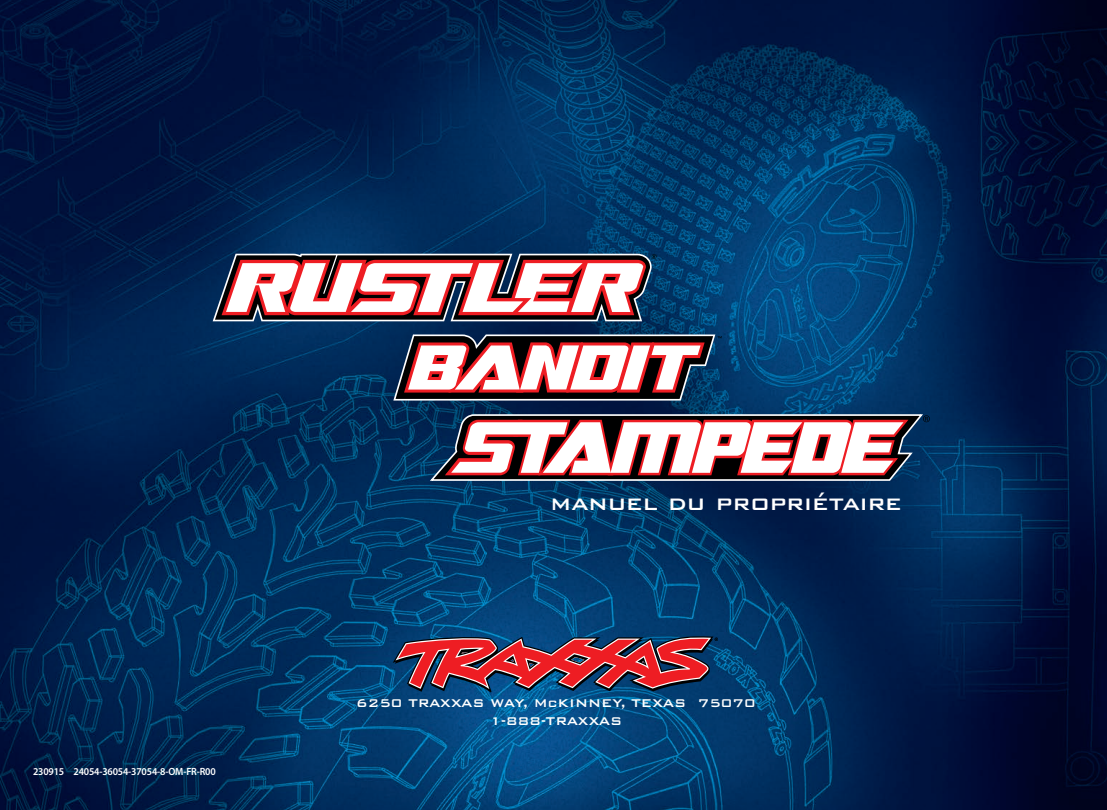
<style>
.page{position:relative;width:1107px;height:810px;background:#fff}
.page>*{position:absolute;margin:0;border:0;box-sizing:border-box;transform-origin:0 0}
.t1{font:500 27px "Bank Gothic BT";color:#fff}
.t2{font:500 15px "Bank Gothic BT";color:#fff}
.t3{font:600 10.5px "Myriad Pro";letter-spacing:-.015em;color:#fff;scale:.95 1}
</style>
<div class="page">
<img style="left:0;top:0;width:1107px;height:810px">
<svg style="left:393px;top:636px;width:325px;height:57px;background:#803e53"></svg>
<svg style="left:428px;top:413px;width:502px;height:69px"></svg>
<svg style="left:213px;top:254px;width:443px;height:67px"></svg>
<svg style="left:393px;top:334px;width:329px;height:67px"></svg>
<p class="t3" style="left:33px;top:765px;width:194px">230915 24054-36054-37054-8-OM-FR-R00</p>
<p class="t1" style="left:550px;top:488px;width:353px">manuel du propriétaire</p>
<p class="t2" style="left:356px;top:695px;width:401px">6250 TRAXXAS WAY, McKINNEY, TEXAS 75070</p>
<p class="t2" style="left:490px;top:713px;width:134px">1-888-TRAXXAS</p>
</div>
